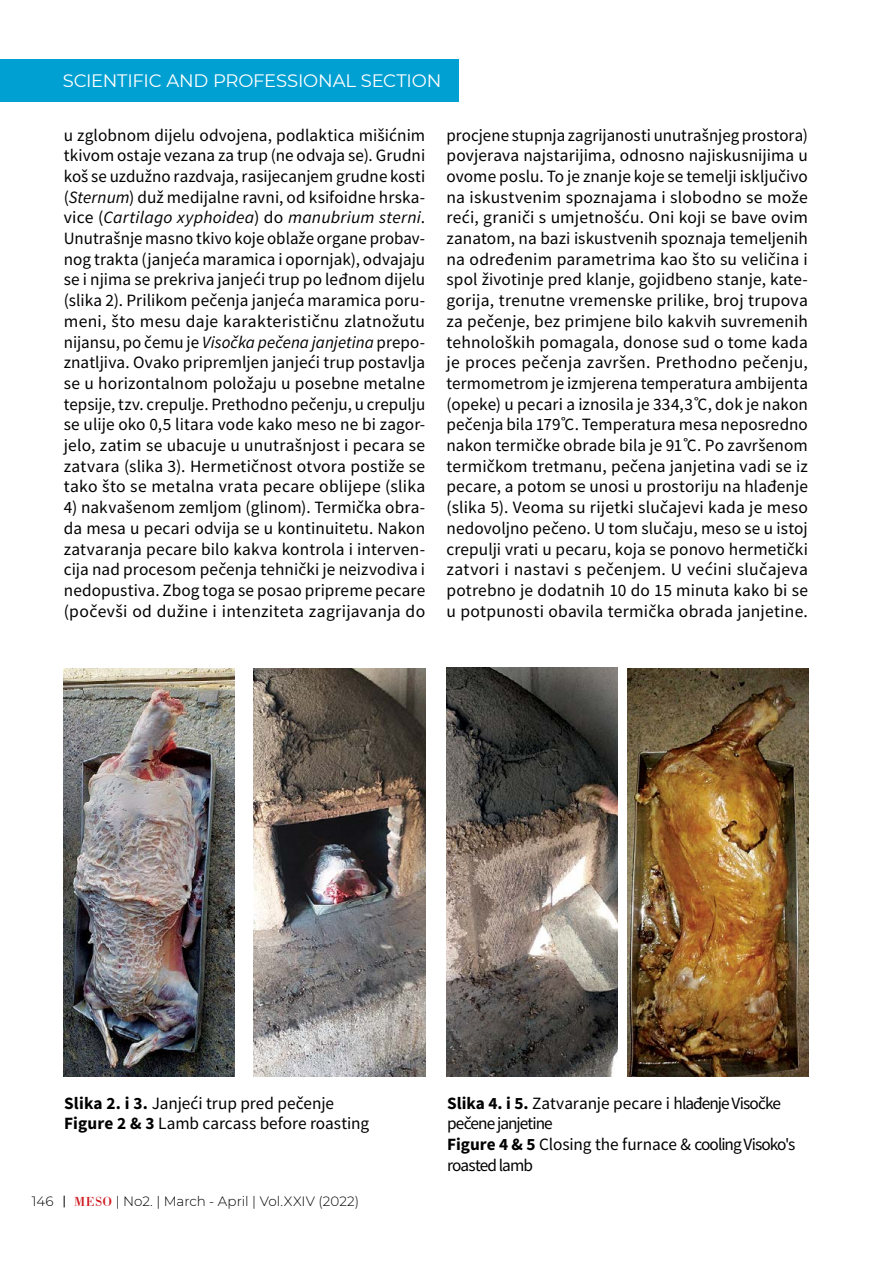
<style>
.page{position:relative;width:893px;height:1263px;background:#fff}
.page>*{position:absolute;margin:0;border:0;box-sizing:border-box;transform-origin:0 0}
.t1{font:18px "Montserrat";letter-spacing:-.01em;color:#fff}
.t2{font:17.25px/20.7px "Source Sans Pro";letter-spacing:.005em;color:#000;text-align:justify}
.t3{font:17.25px/20.7px "Source Sans Pro";letter-spacing:-.045em;color:#000}
.t4{font:300 13.5px "Montserrat";color:#000}
.s1{font-style:italic}
.s2{font-weight:700}
.s3{font-family:"Bodoni BT";font-weight:400;color:#ce171e}
</style>
<div class="page">
<div style="left:0;top:60px;width:459px;height:42px;background:#00a0d3"></div>
<svg style="left:64px;top:1195px;width:1px;height:12px"></svg>
<img style="left:64px;top:668px;width:171px;height:408px">
<img style="left:253px;top:668px;width:172px;height:408px">
<img style="left:446px;top:668px;width:172px;height:408px">
<img style="left:627px;top:668px;width:181px;height:408px">
<p class="t1" style="left:63px;top:68px;width:380px">SCIENTIFIC AND PROFESS IONAL SECTION</p>
<p class="t2" style="left:64px;top:124px;width:363px">u zglobnom dijelu odvojena, podlaktica mišićnim tkivom ostaje vezana za trup (ne odvaja se). Grudni koš se uzdužno razdvaja, rasijecanjem grudne kosti (<span class="s1">Sternum</span>) duž medijalne ravni, od ksifoidne hrska&shy;vice (<span class="s1">Cartilago xyphoidea</span>) do <span class="s1">manubrium sterni</span>.<br>Unutrašnje masno tkivo koje oblaže organe probav&shy;nog trakta (janjeća maramica i opornjak), odvajaju se i njima se prekriva janjeći trup po leđnom dijelu (slika 2). Prilikom pečenja janjeća maramica poru&shy;meni, što mesu daje karakterističnu zlatnožutu nijansu, po čemu je <span class="s1">Visočka pečena janjetina</span> prepo&shy;znatljiva. Ovako pripremljen janjeći trup postavlja se u horizontalnom položaju u posebne metalne tepsije, tzv. crepulje. Prethodno pečenju, u crepulju se ulije oko 0,5 litara vode kako meso ne bi zagor&shy;jelo, zatim se ubacuje u unutrašnjost i pecara se zatvara (slika 3). Hermetičnost otvora postiže se tako što se metalna vrata pecare oblijepe (slika</p>
<p class="t2" style="left:64px;top:497px;width:363px">4) nakvašenom zemljom (glinom). Termička obra&shy;da mesa u pecari odvija se u kontinuitetu. Nakon zatvaranja pecare bilo kakva kontrola i interven&shy;cija nad procesom pečenja tehnički je neizvodiva i nedopustiva. Zbog toga se posao pripreme pecare (počevši od dužine i intenziteta zagrijavanja do</p>
<p class="t2" style="left:446px;top:124px;width:363px">procjene stupnja zagrijanosti unutrašnjeg prostora) povjerava najstarijima, odnosno najiskusnijima u ovome poslu. To je znanje koje se temelji isključivo na iskustvenim spoznajama i slobodno se može reći, graniči s umjetnošću. Oni koji se bave ovim zanatom, na bazi iskustvenih spoznaja temeljenih na određenim parametrima kao što su veličina i spol životinje pred klanje, gojidbeno stanje, kate&shy;gorija, trenutne vremenske prilike, broj trupova za pečenje, bez primjene bilo kakvih suvremenih tehnoloških pomagala, donose sud o tome kada je proces pečenja završen. Prethodno pečenju, termometrom je izmjerena temperatura ambijenta (opeke) u pecari a iznosila je 334,3 ̊C, dok je nakon pečenja bila 179 ̊C. Temperatura mesa neposredno nakon termičke obrade bila je 91 ̊C. Po završenom termičkom tretmanu, pečena janjetina vadi se iz pecare, a potom se unosi u prostoriju na hlađenje (slika 5). Veoma su rijetki slučajevi kada je meso nedovoljno pečeno. U tom slučaju, meso se u istoj crepulji vrati u pecaru, koja se ponovo hermetički zatvori i nastavi s pečenjem. U većini slučajeva potrebno je dodatnih 10 do 15 minuta kako bi se u potpunosti obavila termička obrada janjetine.</p>
<p class="t2" style="left:64px;top:1092px;width:307px"><span class="s2">Slika 2. i 3.</span> Janjeći trup pred pečenje<br><span class="s2">Figure 2 &amp; 3</span> Lamb carcass before roasting</p>
<p class="t3" style="left:447px;top:1092px;width:350px"><span class="s2">Slika 4. i 5.</span> Zatvaranje pecare i hlađenje Visočke pečene janjetine<br><span class="s2">Figure 4 &amp; 5</span> Closing the furnace &amp; cooling Visoko's roasted lamb</p>
<p class="t4" style="left:32px;top:1192px;width:23px">146</p>
<p class="t4" style="left:74px;top:1192px;width:286px"><span class="s3">MESO</span> | No2. | March - April | Vol.XXIV (2022)</p>
</div>
